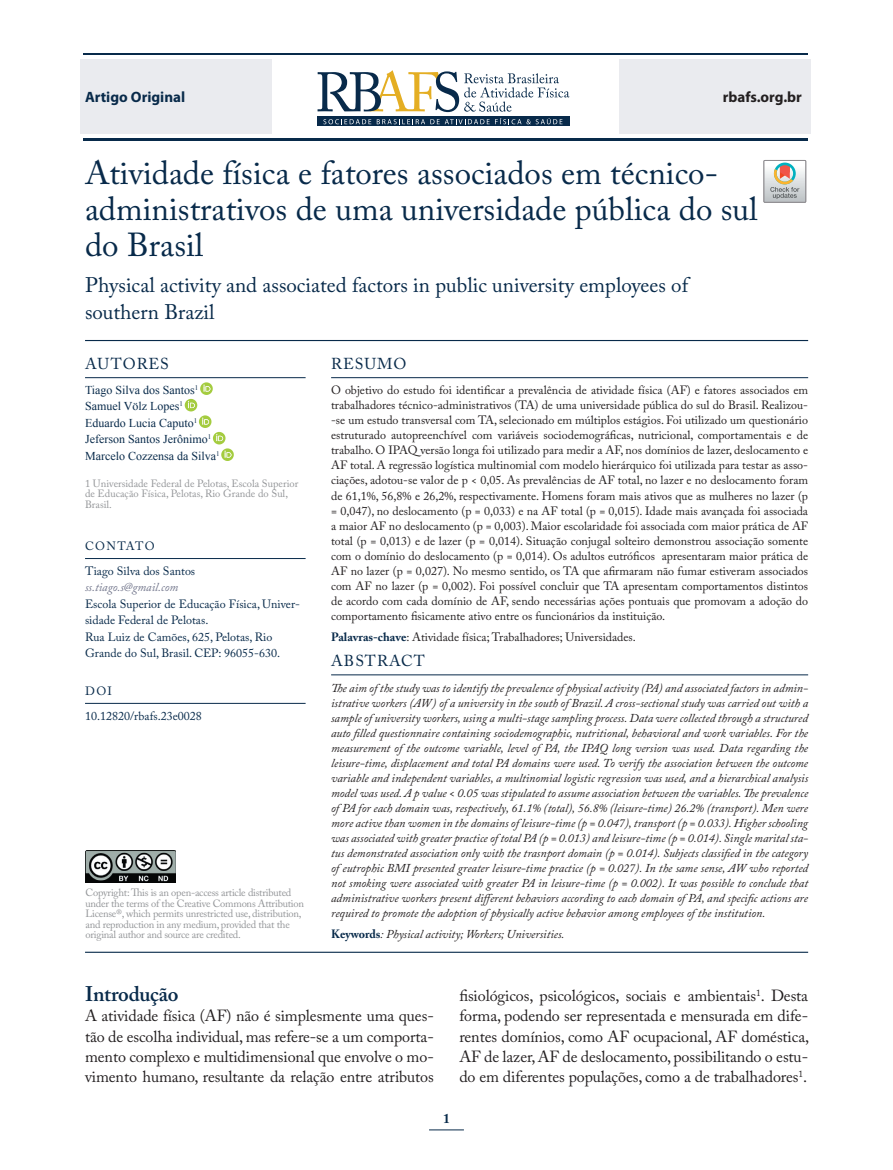
<style>
.page{position:relative;width:893px;height:1170px;background:#fff}
.page>*{position:absolute;margin:0;border:0;box-sizing:border-box;transform-origin:0 0}
.t1{font:33px/36px "Adobe Caslon Pro";color:#082a4a}
.t2{font:21px/27px "Adobe Caslon Pro";color:#082a4a}
.t3{font:600 21px "Adobe Caslon Pro";letter-spacing:-.015em;color:#082a4a}
.t4{font:16.05px/20.2px "Adobe Caslon Pro";letter-spacing:-.005em;color:#231f20;text-align:justify}
.t5{font:15.75px "Adobe Caslon Pro";letter-spacing:.065em;color:#082a4a}
.t6{font:700 15px "Myriad Pro";color:#082a4a}
.t7{font:700 15px "Myriad Pro";color:#231f20}
.t8{font:700 13.5px "Adobe Caslon Pro";color:#082a4a}
.t9{font:italic 12px/15px "Adobe Caslon Pro";color:#231f20;text-align:justify}
.t10{font:12px/15px "Adobe Caslon Pro";color:#231f20;text-align:justify}
.t11{font:12px/16.5px "Adobe Caslon Pro";color:#082a4a}
.t12{font:12px/16.5px "Times New Roman";color:#082a4a}
.t13{font:italic 12px "Adobe Caslon Pro";color:#71758b}
.t14{font:10.5px/10.5px "Adobe Caslon Pro";letter-spacing:-.02em;color:#939598}
.t15{font:10.5px/10.5px "Adobe Caslon Pro";color:#939598}
.s1{font-weight:700;color:#082a4a}
.s2{font-weight:700;font-style:normal;color:#082a4a}
</style>
<div class="page">
<div style="left:619px;top:59px;width:192px;height:75px;background:#eaebef"></div>
<div style="left:80px;top:59px;width:192px;height:75px;background:#eaebef"></div>
<hr style="left:83px;top:53px;width:725px;height:2px;background:#082a4a">
<hr style="left:83px;top:138px;width:725px;height:2px;background:#082a4a">
<svg style="left:318px;top:117px;width:252px;height:9px"></svg>
<svg style="left:323px;top:119px;width:48px;height:5px"></svg>
<svg style="left:377px;top:118px;width:185px;height:6px"></svg>
<svg style="left:318px;top:70px;width:251px;height:42px"></svg>
<hr style="left:429px;top:1129px;width:35px;height:1px;background:#082a4a">
<img style="left:85px;top:850px;width:90px;height:32px">
<hr style="left:85px;top:340px;width:723px;height:1px;background:#082a4a">
<hr style="left:85px;top:377px;width:221px;height:1px;background:#082a4a">
<hr style="left:85px;top:558px;width:221px;height:1px;background:#082a4a">
<hr style="left:85px;top:703px;width:221px;height:1px;background:#082a4a">
<svg style="left:185px;top:382px;width:49px;height:79px"></svg>
<hr style="left:331px;top:377px;width:477px;height:1px;background:#082a4a">
<hr style="left:331px;top:674px;width:477px;height:1px;background:#082a4a">
<hr style="left:85px;top:951px;width:723px;height:1px;background:#082a4a">
<svg style="left:764px;top:160px;width:42px;height:42px"></svg>
<p class="t6" style="left:85px;top:87px;width:102px">Artigo Original</p>
<p class="t7" style="left:723px;top:87px;width:81px">rbafs.org.br</p>
<h1 class="t1" style="left:85px;top:155px;width:674px">Atividade física e fatores associados em técnico&shy;administrativos de uma universidade pública do sul do Brasil</h1>
<h2 class="t2" style="left:85px;top:271px;width:605px">Physical activity and associated factors in public university employees of southern Brazil</h2>
<h3 class="t5" style="left:85px;top:354px;width:85px">AUTORES</h3>
<p class="t12" style="left:85px;top:381px;width:136px">Tiago Silva dos Santos<sup>1<br></sup>Samuel Völz Lopes<sup>1<br></sup>Eduardo Lucia Caputo<sup>1<br></sup>Jeferson Santos Jerônimo<sup>1<br></sup>Marcelo Cozzensa da Silva<sup>1</sup></p>
<p class="t15" style="left:85px;top:478px;width:215px">1 Universidade Federal de Pelotas, Escola Superior de Educação Física, Pelotas, Rio Grande do Sul,<br>Brasil.</p>
<p class="t11" style="left:85px;top:533px;width:112px;line-height:25px">CONTATO<br>Tiago Silva dos Santos</p>
<p class="t13" style="left:85px;top:580px;width:95px">ss.tiago.s@gmail.com</p>
<p class="t11" style="left:85px;top:595px;width:216px">Escola Superior de Educação Física, Univer&shy;sidade Federal de Pelotas.<br>Rua Luiz de Camões, 625, Pelotas, Rio Grande do Sul, Brasil. CEP: 96055-630.</p>
<p class="t11" style="left:85px;top:677px;width:118px;line-height:25px">DOI<br>10.12820/rbafs.23e0028</p>
<h3 class="t5" style="left:331px;top:354px;width:77px">RESUMO</h3>
<p class="t10" style="left:331px;top:383px;width:479px">O objetivo do estudo foi identificar a prevalência de atividade física (AF) e fatores associados em trabalhadores técnico-administrativos (TA) de uma universidade pública do sul do Brasil. Realizou--se um estudo transversal com TA, selecionado em múltiplos estágios. Foi utilizado um questionário estruturado autopreenchível com variáveis sociodemográficas, nutricional, comportamentais e de trabalho. O IPAQ versão longa foi utilizado para medir a AF, nos domínios de lazer, deslocamento e AF total. A regressão logística multinomial com modelo hierárquico foi utilizada para testar as asso&shy;ciações, adotou-se valor de p &lt; 0,05. As prevalências de AF total, no lazer e no deslocamento foram de 61,1%, 56,8% e 26,2%, respectivamente. Homens foram mais ativos que as mulheres no lazer (p = 0,047), no deslocamento (p = 0,033) e na AF total (p = 0,015). Idade mais avançada foi associada a maior AF no deslocamento (p = 0,003). Maior escolaridade foi associada com maior prática de AF total (p = 0,013) e de lazer (p = 0,014). Situação conjugal solteiro demonstrou associação somente com o domínio do deslocamento (p = 0,014). Os adultos eutróficos apresentaram maior prática de AF no lazer (p = 0,027). No mesmo sentido, os TA que afirmaram não fumar estiveram associados com AF no lazer (p = 0,002). Foi possível concluir que TA apresentam comportamentos distintos de acordo com cada domínio de AF, sendo necessárias ações pontuais que promovam a adoção do comportamento fisicamente ativo entre os funcionários da instituição.</p>
<p class="t10" style="left:331px;top:629px;width:306px"><span class="s1">Palavras-chave</span>: Atividade física; Trabalhadores; Universidades.</p>
<h3 class="t5" style="left:331px;top:651px;width:95px">ABSTRACT</h3>
<p class="t9" style="left:331px;top:680px;width:479px">The aim of the study was to identify the prevalence of physical activity (PA) and associated factors in admin&shy;istrative workers (AW) of a university in the south of Brazil. A cross-sectional study was carried out with a sample of university workers, using a multi-stage sampling process. Data were collected through a structured auto filled questionnaire containing sociodemographic, nutritional, behavioral and work variables. For the measurement of the outcome variable, level of PA, the IPAQ long version was used. Data regarding the leisure-time, displacement and total PA domains were used. To verify the association between the outcome variable and independent variables, a multinomial logistic regression was used, and a hierarchical analysis model was used. A p value &lt; 0.05 was stipulated to assume association between the variables. The prevalence of PA for each domain was, respectively, 61.1% (total), 56.8% (leisure-time) 26.2% (transport). Men were more active than women in the domains of leisure-time (p = 0.047), transport (p = 0.033). Higher schooling was associated with greater practice of total PA (p = 0.013) and leisure-time (p = 0.014). Single marital sta&shy;tus demonstrated association only with the trasnport domain (p = 0.014). Subjects classified in the category of eutrophic BMI presented greater leisure-time practice (p = 0.027). In the same sense, AW who reported not smoking were associated with greater PA in leisure-time (p = 0.002). It was possible to conclude that administrative workers present different behaviors according to each domain of PA, and specific actions are required to promote the adoption of physically active behavior among employees of the institution.</p>
<p class="t9" style="left:331px;top:926px;width:235px"><span class="s2">Keywords</span>: Physical activity; Workers; Universities.</p>
<p class="t14" style="left:85px;top:887px;width:220px">Copyright: This is an open-access article distributed under the terms of the Creative Commons Attribution License®, which permits unrestricted use, distribution, and reproduction in any medium, provided that the original author and source are credited.</p>
<h2 class="t3" style="left:85px;top:981px;width:95px">Introdução</h2>
<h3 class="t4" style="left:85px;top:1005px;width:350px">A atividade física (AF) não é simplesmente uma ques&shy;tão de escolha individual, mas refere-se a um comporta&shy;mento complexo e multidimensional que envolve o mo&shy;vimento humano, resultante da relação entre atributos</h3>
<p class="t4" style="left:459px;top:985px;width:351px">fisiológicos, psicológicos, sociais e ambientais<sup>1</sup>. Desta forma, podendo ser representada e mensurada em dife&shy;rentes domínios, como AF ocupacional, AF doméstica, AF de lazer, AF de deslocamento, possibilitando o estu&shy;do em diferentes populações, como a de trabalhadores<sup>1</sup>.</p>
<p class="t8" style="left:443px;top:1110px;width:8px">1</p>
</div>
